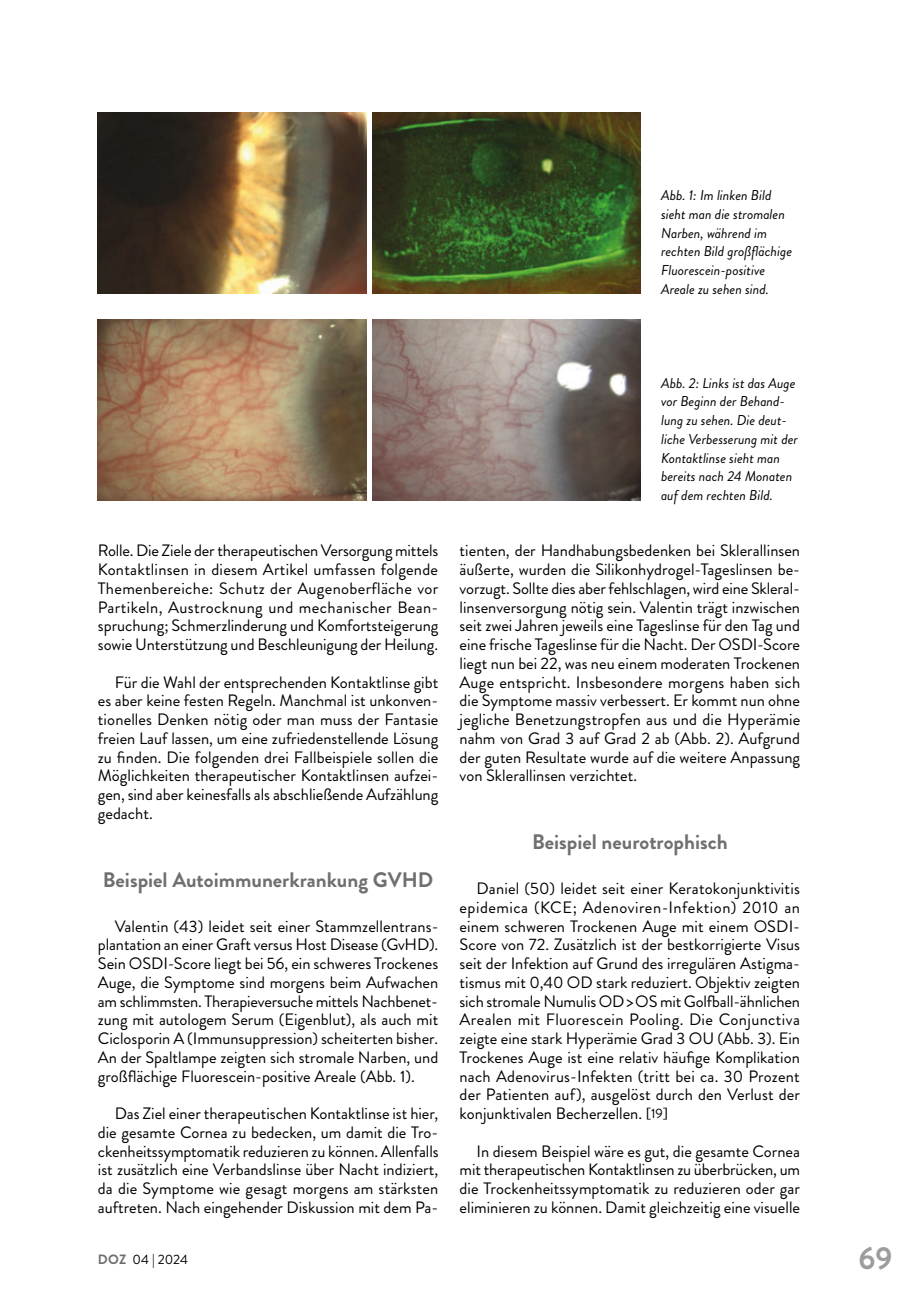
<style>
.page{position:relative;width:915px;height:1293px;background:#fff}
.page>*{position:absolute;margin:0;border:0;box-sizing:border-box;transform-origin:0 0}
.t1{font:700 31.5px "Brandon Grotesque";color:#9d9d9c}
.t2{font:700 21px "Brandon Grotesque";color:#706f6f}
.t3{font:16.5px/18.8px "Brandon Grotesque";color:#000;text-align:justify}
.t4{font:italic 14.25px/18.8px "Brandon Grotesque";color:#000}
.t5{font:13.5px "Brandon Grotesque";color:#000}
.s1{font-size:13.5px}
.s2{font-weight:700;color:#706f6f}
</style>
<div class="page">
<img style="left:98px;top:113px;width:268px;height:181px">
<img style="left:372px;top:113px;width:268px;height:181px">
<img style="left:98px;top:319px;width:268px;height:181px">
<img style="left:372px;top:319px;width:268px;height:181px">
<p class="t4" style="left:660px;top:186px;width:133px">Abb. 1: Im linken Bild sieht man die stromalen<br>Narben, während im rechten Bild großflächige<br>Fluorescein-positive<br>Areale zu sehen sind.</p>
<p class="t3" style="left:98px;top:541px;width:342px">Rolle. Die Ziele der therapeutischen Versorgung mittels Kontaktlinsen in diesem Artikel umfassen folgende Themenbereiche: Schutz der Augenoberfläche vor Partikeln, Austrocknung und mechanischer Bean&shy;spruchung; Schmerzlinderung und Komfortsteigerung sowie Unterstützung und Beschleunigung der Heilung.</p>
<p class="t3" style="left:98px;top:673px;width:342px;text-indent:17px">Für die Wahl der entsprechenden Kontaktlinse gibt es aber keine festen Regeln. Manchmal ist unkonven&shy;tionelles Denken nötig oder man muss der Fantasie freien Lauf lassen, um eine zufriedenstellende Lösung zu finden. Die folgenden drei Fallbeispiele sollen die Möglichkeiten therapeutischer Kontaktlinsen aufzei&shy;gen, sind aber keinesfalls als abschließende Aufzählung gedacht.</p>
<p class="t2" style="left:103px;top:864px;width:332px">Beispiel Autoimmunerkrankung GVHD</p>
<p class="t3" style="left:98px;top:916px;width:342px;text-indent:17px">Valentin (43) leidet seit einer Stammzellentrans&shy;plantation an einer Graft versus Host Disease (GvHD).<br>Sein OSDI-Score liegt bei 56, ein schweres Trockenes Auge, die Symptome sind morgens beim Aufwachen am schlimmsten. Therapieversuche mittels Nachbenet&shy;zung mit autologem Serum (Eigenblut), als auch mit Ciclosporin A (Immunsuppression) scheiterten bisher.<br>An der Spaltlampe zeigten sich stromale Narben, und großflächige Fluorescein-positive Areale (Abb. 1).</p>
<p class="t3" style="left:98px;top:1104px;width:342px;text-indent:17px">Das Ziel einer therapeutischen Kontaktlinse ist hier, die gesamte Cornea zu bedecken, um damit die Tro&shy;ckenheitssymptomatik reduzieren zu können. Allenfalls ist zusätzlich eine Verbandslinse über Nacht indiziert, da die Symptome wie gesagt morgens am stärksten auftreten. Nach eingehender Diskussion mit dem Pa-</p>
<p class="t4" style="left:660px;top:374px;width:138px">Abb. 2: Links ist das Auge vor Beginn der Behand&shy;lung zu sehen. Die deut&shy;liche Verbesserung mit der<br>Kontaktlinse sieht man bereits nach 24 Monaten auf dem rechten Bild.</p>
<p class="t3" style="left:459px;top:541px;width:342px">tienten, der Handhabungsbedenken bei Sklerallinsen äußerte, wurden die Silikonhydrogel-Tageslinsen be&shy;vorzugt. Sollte dies aber fehlschlagen, wird eine Skleral&shy;linsenversorgung nötig sein. Valentin trägt inzwischen seit zwei Jahren jeweils eine Tageslinse für den Tag und eine frische Tageslinse für die Nacht. Der OSDI-Score liegt nun bei 22, was neu einem moderaten Trockenen Auge entspricht. Insbesondere morgens haben sich die Symptome massiv verbessert. Er kommt nun ohne jegliche Benetzungstropfen aus und die Hyperämie nahm von Grad 3 auf Grad 2 ab (Abb. 2). Aufgrund der guten Resultate wurde auf die weitere Anpassung von Sklerallinsen verzichtet.</p>
<p class="t2" style="left:532px;top:827px;width:197px">Beispiel neurotrophisch</p>
<p class="t3" style="left:459px;top:879px;width:342px;text-indent:17px">Daniel (50) leidet seit einer Keratokonjunktivitis epidemica (KCE; Adenoviren-Infektion) 2010 an einem schweren Trockenen Auge mit einem OSDI-Score von 72. Zusätzlich ist der bestkorrigierte Visus seit der Infektion auf Grund des irregulären Astigma&shy;tismus mit 0,40 OD stark reduziert. Objektiv zeigten sich stromale Numulis OD &gt; OS mit Golfball-ähnlichen Arealen mit Fluorescein Pooling. Die Conjunctiva zeigte eine stark Hyperämie Grad 3 OU (Abb. 3). Ein Trockenes Auge ist eine relativ häufige Komplikation nach Adenovirus-Infekten (tritt bei ca. 30 Prozent der Patienten auf), ausgelöst durch den Verlust der konjunktivalen Becherzellen. <sup>[</sup><span class="s1">19</span><sup>]</sup></p>
<p class="t3" style="left:459px;top:1141px;width:342px;text-indent:17px">In diesem Beispiel wäre es gut, die gesamte Cornea mit therapeutischen Kontaktlinsen zu überbrücken, um die Trockenheitssymptomatik zu reduzieren oder gar eliminieren zu können. Damit gleichzeitig eine visuelle</p>
<p class="t5" style="left:98px;top:1250px;width:91px"><span class="s2">DOZ</span> 04 | 2024</p>
<h1 class="t1" style="left:858px;top:1236px;width:35px">69</h1>
</div>
